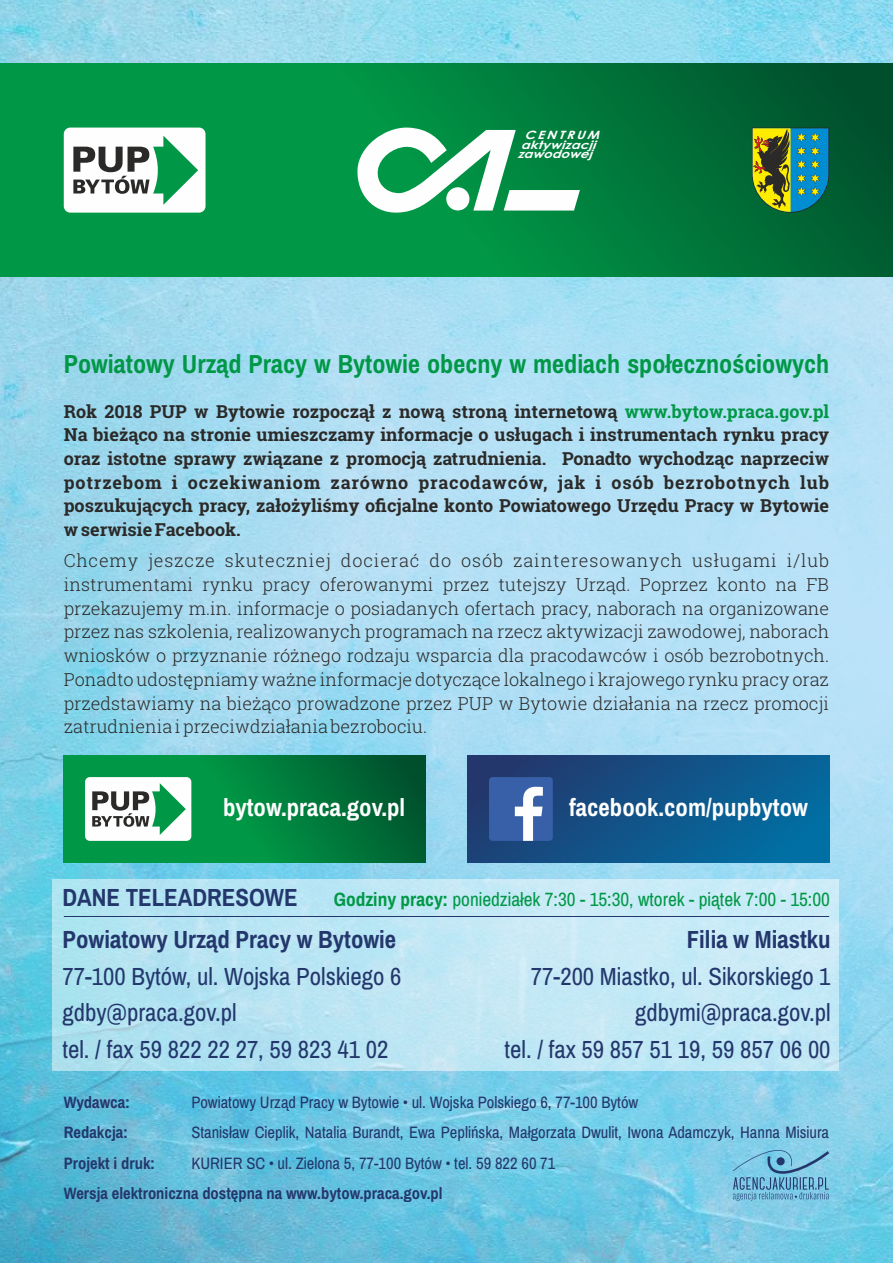
<style>
.page{position:relative;width:893px;height:1263px;background:#fff}
.page>*{position:absolute;margin:0;border:0;box-sizing:border-box;transform-origin:0 0}
.t1{font:700 28.5px "Pragati Narrow";color:#009846}
.t2{font:27px/36.6px "Pragati Narrow";color:#23376c}
.t3{font:700 27px/42.6px "Pragati Narrow";color:#23376c}
.t4{font:700 27px "Pragati Narrow";color:#fefefe}
.t5{font:21px "Pragati Narrow";color:#009846}
.t6{font:300 18px/23.7px "Roboto Slab";color:#2b2a29;text-align:justify}
.t7{font:700 18px/23.7px "Roboto Slab";color:#2b2a29;text-align:justify}
.t8{font:18px "Pragati Narrow";color:#23376c}
.t9{font:700 18px "Pragati Narrow";color:#23376c}
.t10{font:italic 700 11.4px "Century Gothic";color:#fefefe;scale:1.17 1}
.s1{color:#009846}
.s2{font-weight:700}
</style>
<div class="page">
<img style="left:0;top:0;width:893px;height:1263px">
<svg style="left:0;top:64px;width:893px;height:212px;background:#00833e"></svg>
<svg style="left:64px;top:128px;width:142px;height:85px"></svg>
<svg style="left:752px;top:128px;width:77px;height:85px;background:#51885e"></svg>
<svg style="left:357px;top:127px;width:223px;height:86px"></svg>
<svg style="left:733px;top:1150px;width:96px;height:51px;background:#6fb2d2"></svg>
<svg style="left:64px;top:756px;width:361px;height:106px;background:#00803d"></svg>
<svg style="left:85px;top:777px;width:106px;height:64px"></svg>
<div style="left:468px;top:756px;width:361px;height:106px;background:linear-gradient(to right,#22396e,#026da1)"></div>
<svg style="left:489px;top:777px;width:64px;height:64px"></svg>
<div style="left:53px;top:879px;width:786px;height:191px;background:#fefefe;opacity:.5"></div>
<hr style="left:64px;top:916px;width:765px;height:1px;background:#23376c">
<p class="t10" style="left:524px;top:130px;width:69px">CENTRUM</p>
<p class="t10" style="left:521px;top:140px;width:69px">aktywizacji</p>
<p class="t10" style="left:517px;top:150px;width:66px">zawodowej</p>
<h1 class="t1" style="left:64px;top:347px;width:767px">Powiatowy Urząd Pracy w Bytowie obecny w mediach społecznościowych</h1>
<p class="t7" style="left:64px;top:399px;width:767px">Rok 2018 PUP w Bytowie rozpoczął z nową stroną internetową <span class="s1">www.bytow.praca.gov.pl </span>Na bieżąco na stronie umieszczamy informacje o usługach i instrumentach rynku pracy oraz istotne sprawy związane z promocją zatrudnienia. Ponadto wychodząc naprzeciw potrzebom i oczekiwaniom zarówno pracodawców, jak i osób bezrobotnych lub poszukujących pracy, założyliśmy oficjalne konto Powiatowego Urzędu Pracy w Bytowie w serwisie Facebook.</p>
<p class="t6" style="left:64px;top:548px;width:767px">Chcemy jeszcze skuteczniej docierać do osób zainteresowanych usługami i/lub instrumentami rynku pracy oferowanymi przez tutejszy Urząd. Poprzez konto na FB przekazujemy m.in. informacje o posiadanych ofertach pracy, naborach na organizowane przez nas szkolenia, realizowanych programach na rzecz aktywizacji zawodowej, naborach wniosków o przyznanie różnego rodzaju wsparcia dla pracodawców i osób bezrobotnych.<br>Ponadto udostępniamy ważne informacje dotyczące lokalnego i krajowego rynku pracy oraz przedstawiamy na bieżąco prowadzone przez PUP w Bytowie działania na rzecz promocji zatrudnienia i przeciwdziałania bezrobociu.</p>
<h2 class="t4" style="left:223px;top:791px;width:184px">bytow.praca.gov.pl</h2>
<h2 class="t4" style="left:569px;top:791px;width:240px">facebook.com/pupbytow</h2>
<h2 class="t3" style="left:62px;top:875px;width:335px">DANE TELEADRESOWE<br>Powiatowy Urząd Pracy w Bytowie</h2>
<h2 class="t2" style="left:62px;top:957px;width:340px">77-100 Bytów, ul. Wojska Polskiego 6 gdby@praca.gov.pl<br>tel. / fax 59 822 22 27, 59 823 41 02</h2>
<p class="t5" style="left:334px;top:886px;width:498px"><span class="s2">Godziny pracy:</span> poniedziałek 7:30 - 15:30, wtorek - piątek 7:00 - 15:00</p>
<h2 class="t3" style="left:687px;top:917px;width:145px">Filia w Miastku</h2>
<h2 class="t2" style="left:505px;top:957px;width:327px;text-align:right">77-200 Miastko, ul. Sikorskiego 1 gdbymi@praca.gov.pl<br>tel. / fax 59 857 51 19, 59 857 06 00</h2>
<p class="t9" style="left:64px;top:1091px;width:68px">Wydawca:</p>
<p class="t8" style="left:191px;top:1091px;width:449px">Powiatowy Urząd Pracy w Bytowie • ul. Wojska Polskiego 6, 77-100 Bytów</p>
<p class="t9" style="left:64px;top:1121px;width:66px">Redakcja:</p>
<p class="t8" style="left:191px;top:1121px;width:639px">Stanisław Cieplik, Natalia Burandt, Ewa Peplińska, Małgorzata Dwulit, Iwona Adamczyk, Hanna Misiura</p>
<p class="t9" style="left:64px;top:1152px;width:93px">Projekt i druk:</p>
<p class="t8" style="left:191px;top:1152px;width:366px">KURIER SC • ul. Zielona 5, 77-100 Bytów • tel. 59 822 60 71</p>
<p class="t9" style="left:64px;top:1182px;width:380px">Wersja elektroniczna dostępna na www.bytow.praca.gov.pl</p>
</div>
